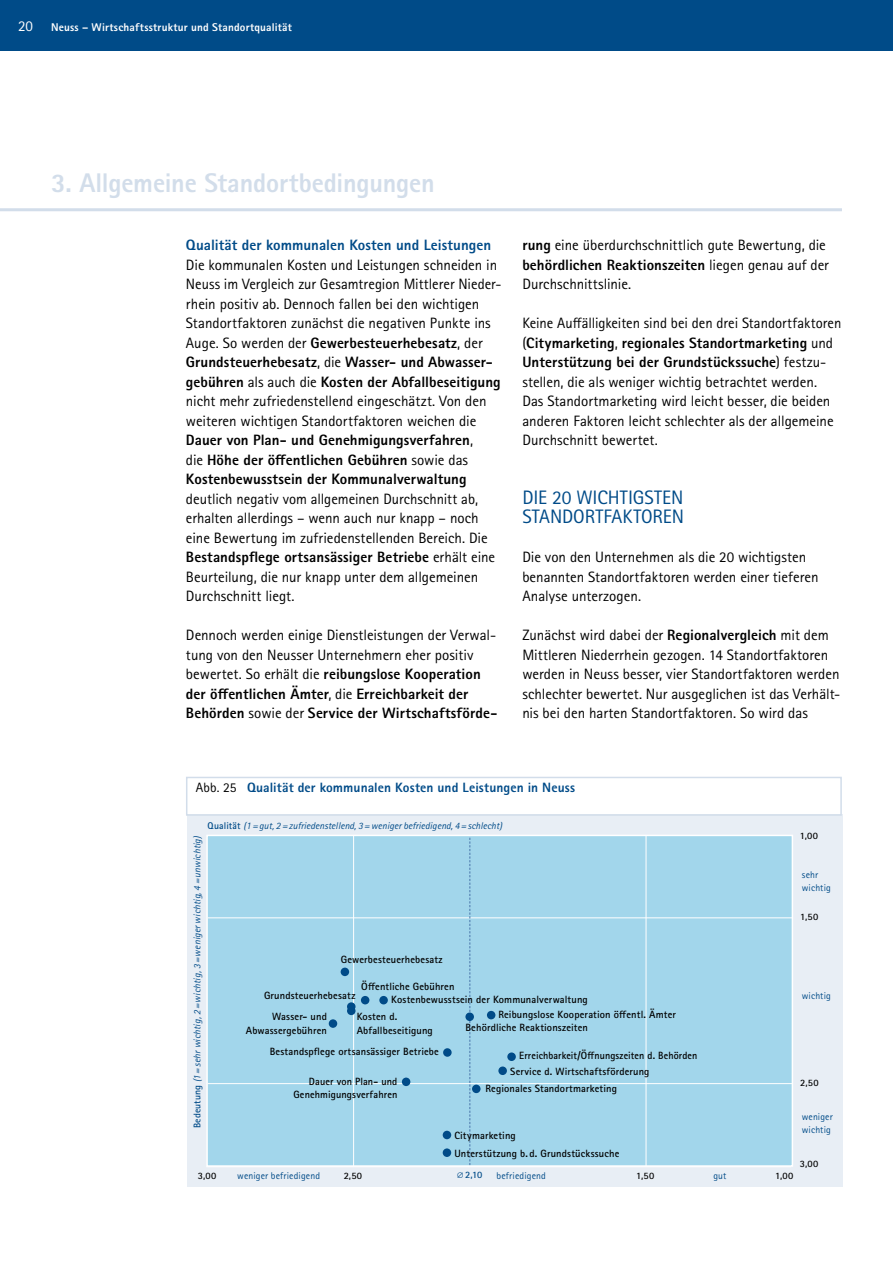
<style>
.page{position:relative;width:893px;height:1263px;background:#fff}
.page>*{position:absolute;margin:0;border:0;box-sizing:border-box;transform-origin:0 0}
.t1{font:800 27px "Rotis Sans Serif Pro";letter-spacing:-.005em;color:#d2ddea}
.t2{font:19.5px/19.5px "Rotis Sans Serif Pro";letter-spacing:-.005em;color:#004b88}
.t3{font:15px/19.5px "Rotis Sans Serif Pro";color:#000}
.t4{font:800 15px "Rotis Sans Serif Pro";color:#004b88}
.t5{font:800 13.5px "Rotis Sans Serif Pro";letter-spacing:.005em;color:#004b88}
.t6{font:800 11.25px "Rotis Sans Serif Pro";letter-spacing:.015em;color:#fff}
.t7{font:700 10.5px/13.5px "Rotis Sans Serif Pro";letter-spacing:.015em;color:#000}
.t8{font:700 10.5px "Rotis Sans Serif Pro";letter-spacing:.015em;color:#000;scale:.96 1}
.t9{font:italic 9.75px "Rotis Sans Serif Pro";color:#004b88}
.t10{font:9.75px/13px "Rotis Sans Serif Pro";letter-spacing:.015em;color:#004b88}
.t11{font:700 9.75px "Rotis Sans Serif Pro";letter-spacing:.03em;color:#000}
.t12{font:700 9.75px "Rotis Sans Serif Pro";color:#004b88}
.s1{font-weight:400;font-size:15px}
.s2{font-weight:800}
.s3{font-weight:400;color:#000}
.s4{font-weight:700;font-style:normal}
</style>
<div class="page">
<div style="left:0;top:0;width:893px;height:51px;background:#004b88"></div>
<hr style="left:0;top:208px;width:842px;height:3px;background:#d2ddea">
<div style="left:187px;top:815px;width:656px;height:372px;background:#e8eef5"></div>
<div style="left:207px;top:835px;width:585px;height:331px;background:#a2d6eb"></div>
<div style="left:206px;top:835px;width:587px;height:332px;border:2px solid #fff"></div>
<hr style="left:646px;top:836px;width:1px;height:330px;background:#fff">
<hr style="left:353px;top:836px;width:1px;height:330px;background:#fff">
<hr style="left:208px;top:917px;width:584px;height:1px;background:#fff">
<hr style="left:208px;top:1083px;width:584px;height:1px;background:#fff">
<svg style="left:469px;top:838px;width:1px;height:327px"></svg>
<div style="left:186px;top:777px;width:656px;height:39px;border:2px solid #d2ddea"></div>
<hr style="left:206px;top:1166px;width:585px;height:1px;background:#fff">
<div style="left:443px;top:1048px;width:9px;height:9px;background:#004b88;border-radius:50%"></div>
<div style="left:341px;top:967px;width:8px;height:9px;background:#004b88;border-radius:50%"></div>
<div style="left:443px;top:1131px;width:8px;height:8px;background:#004b88;border-radius:50%"></div>
<div style="left:507px;top:1052px;width:9px;height:9px;background:#004b88;border-radius:50%"></div>
<div style="left:443px;top:1148px;width:8px;height:9px;background:#004b88;border-radius:50%"></div>
<div style="left:472px;top:1084px;width:9px;height:9px;background:#004b88;border-radius:50%"></div>
<div style="left:361px;top:996px;width:8px;height:8px;background:#004b88;border-radius:50%"></div>
<div style="left:402px;top:1077px;width:8px;height:9px;background:#004b88;border-radius:50%"></div>
<div style="left:487px;top:1011px;width:8px;height:8px;background:#004b88;border-radius:50%"></div>
<div style="left:465px;top:1012px;width:9px;height:9px;background:#004b88;border-radius:50%"></div>
<div style="left:498px;top:1066px;width:9px;height:9px;background:#004b88;border-radius:50%"></div>
<div style="left:347px;top:1006px;width:9px;height:9px;background:#004b88;border-radius:50%"></div>
<div style="left:347px;top:1002px;width:9px;height:9px;background:#004b88;border-radius:50%"></div>
<div style="left:379px;top:996px;width:9px;height:8px;background:#004b88;border-radius:50%"></div>
<div style="left:329px;top:1019px;width:8px;height:9px;background:#004b88;border-radius:50%"></div>
<p class="t6" style="left:18px;top:20px;width:275px"><span class="s1">20</span> Neuss – Wirtschaftsstruktur und Standortqualität</p>
<h1 class="t1" style="left:51px;top:165px;width:385px">3. Allgemeine Standortbedingungen</h1>
<p class="t4" style="left:186px;top:236px;width:307px">Qualität der kommunalen Kosten und Leistungen</p>
<p class="t3" style="left:186px;top:255px;width:317px">Die kommunalen Kosten und Leistungen schneiden in Neuss im Vergleich zur Gesamtregion Mittlerer Nieder&shy;rhein positiv ab. Dennoch fallen bei den wichtigen Standortfaktoren zunächst die negativen Punkte ins Auge. So werden der <span class="s2">Gewerbesteuerhebesatz</span>, der <span class="s2">Grundsteuerhebesatz</span>, die <span class="s2">Wasser- und Abwasser&shy;gebühren</span> als auch die <span class="s2">Kosten der Abfallbeseitigung </span>nicht mehr zufriedenstellend eingeschätzt. Von den weiteren wichtigen Standortfaktoren weichen die <span class="s2">Dauer von Plan- und Genehmigungsverfahren</span>,<br>die <span class="s2">Höhe der öffentlichen Gebühren</span> sowie das <span class="s2">Kostenbewusstsein der Kommunalverwaltung</span></p>
<p class="t3" style="left:186px;top:489px;width:311px">deutlich negativ vom allgemeinen Durchschnitt ab, erhalten allerdings – wenn auch nur knapp – noch eine Bewertung im zufriedenstellenden Bereich. Die <span class="s2">Bestandspflege ortsansässiger Betriebe</span> erhält eine Beurteilung, die nur knapp unter dem allgemeinen Durchschnitt liegt.</p>
<p class="t3" style="left:186px;top:626px;width:313px">Dennoch werden einige Dienstleistungen der Verwal&shy;tung von den Neusser Unternehmern eher positiv bewertet. So erhält die <span class="s2">reibungslose Kooperation der öffentlichen Ämter</span>, die <span class="s2">Erreichbarkeit der Behörden</span> sowie der <span class="s2">Service der Wirtschaftsförde-</span></p>
<p class="t3" style="left:522px;top:236px;width:308px"><span class="s2">rung</span> eine überdurchschnittlich gute Bewertung, die <span class="s2">behördlichen Reaktionszeiten</span> liegen genau auf der<br>Durchschnittslinie.</p>
<p class="t3" style="left:522px;top:314px;width:321px">Keine Auffälligkeiten sind bei den drei Standortfaktoren (<span class="s2">Citymarketing</span>, <span class="s2">regionales Standortmarketing</span> und <span class="s2">Unterstützung bei der Grundstückssuche</span>) festzu&shy;stellen, die als weniger wichtig betrachtet werden.<br>Das Standortmarketing wird leicht besser, die beiden anderen Faktoren leicht schlechter als der allgemeine Durchschnitt bewertet.</p>
<h2 class="t2" style="left:522px;top:488px;width:163px">DIE 20 WICHTIGSTEN<br>STANDORTFAKTOREN</h2>
<p class="t3" style="left:522px;top:548px;width:298px">Die von den Unternehmen als die 20 wichtigsten benannten Standortfaktoren werden einer tieferen<br>Analyse unterzogen.</p>
<p class="t3" style="left:522px;top:626px;width:319px">Zunächst wird dabei der <span class="s2">Regionalvergleich</span> mit dem Mittleren Niederrhein gezogen. 14 Standortfaktoren werden in Neuss besser, vier Standortfaktoren werden schlechter bewertet. Nur ausgeglichen ist das Verhält&shy;nis bei den harten Standortfaktoren. So wird das</p>
<p class="t5" style="left:196px;top:779px;width:381px"><span class="s3">Abb. 25</span> Qualität der kommunalen Kosten und Leistungen in Neuss</p>
<p class="t9" style="left:208px;top:820px;width:296px"><span class="s4">Qualität</span> (1=gut, 2=zufriedenstellend, 3=weniger befriedigend, 4=schlecht)</p>
<p class="t9" style="left:191px;top:1128px;width:294px;rotate:-90deg"><span class="s4">Bedeutung</span> (1=sehr wichtig, 2=wichtig, 3=weniger wichtig, 4=unwichtig)</p>
<p class="t7" style="left:341px;top:952px;width:103px">Gewerbesteuerhebesatz</p>
<p class="t7" style="left:361px;top:979px;width:95px">Öffentliche Gebühren</p>
<p class="t7" style="left:264px;top:988px;width:93px">Grundsteuerhebesatz</p>
<p class="t7" style="left:391px;top:992px;width:198px">Kostenbewusstsein der Kommunalverwaltung</p>
<p class="t7" style="left:465px;top:1021px;width:124px">Behördliche Reaktionszeiten</p>
<p class="t7" style="left:498px;top:1008px;width:179px">Reibungslose Kooperation öffentl. Ämter</p>
<p class="t7" style="left:246px;top:1010px;width:83px;text-align:right">Wasser- und<br>Abwassergebühren</p>
<p class="t7" style="left:357px;top:1010px;width:78px">Kosten d.<br>Abfallbeseitigung</p>
<p class="t7" style="left:270px;top:1045px;width:171px">Bestandspflege ortsansässiger Betriebe</p>
<p class="t7" style="left:293px;top:1074px;width:105px;text-align:right">Dauer von Plan- und<br>Genehmigungsverfahren</p>
<p class="t8" style="left:519px;top:1049px;width:187px">Erreichbarkeit/Öffnungszeiten d. Behörden</p>
<p class="t7" style="left:485px;top:1063px;width:165px;line-height:17px;text-indent:25px">Service d. Wirtschaftsförderung<br>Regionales Standortmarketing</p>
<p class="t7" style="left:454px;top:1126px;width:167px;line-height:18.1px">Citymarketing<br>Unterstützung b.d. Grundstückssuche</p>
<p class="t11" style="left:800px;top:829px;width:20px">1,00</p>
<p class="t10" style="left:802px;top:868px;width:31px">sehr wichtig</p>
<p class="t11" style="left:800px;top:911px;width:20px">1,50</p>
<p class="t10" style="left:802px;top:989px;width:31px">wichtig</p>
<p class="t11" style="left:800px;top:1077px;width:20px">2,50</p>
<p class="t10" style="left:802px;top:1111px;width:32px">weniger wichtig</p>
<p class="t11" style="left:800px;top:1158px;width:20px">3,00</p>
<p class="t12" style="left:457px;top:1168px;width:27px">∅2,10</p>
<p class="t10" style="left:237px;top:1169px;width:84px">weniger befriedigend</p>
<p class="t10" style="left:713px;top:1169px;width:15px">gut</p>
<p class="t10" style="left:496px;top:1169px;width:51px">befriedigend</p>
<p class="t11" style="left:198px;top:1169px;width:20px">3,00</p>
<p class="t11" style="left:775px;top:1169px;width:20px">1,00</p>
<p class="t11" style="left:344px;top:1169px;width:20px">2,50</p>
<p class="t11" style="left:636px;top:1169px;width:20px">1,50</p>
</div>
